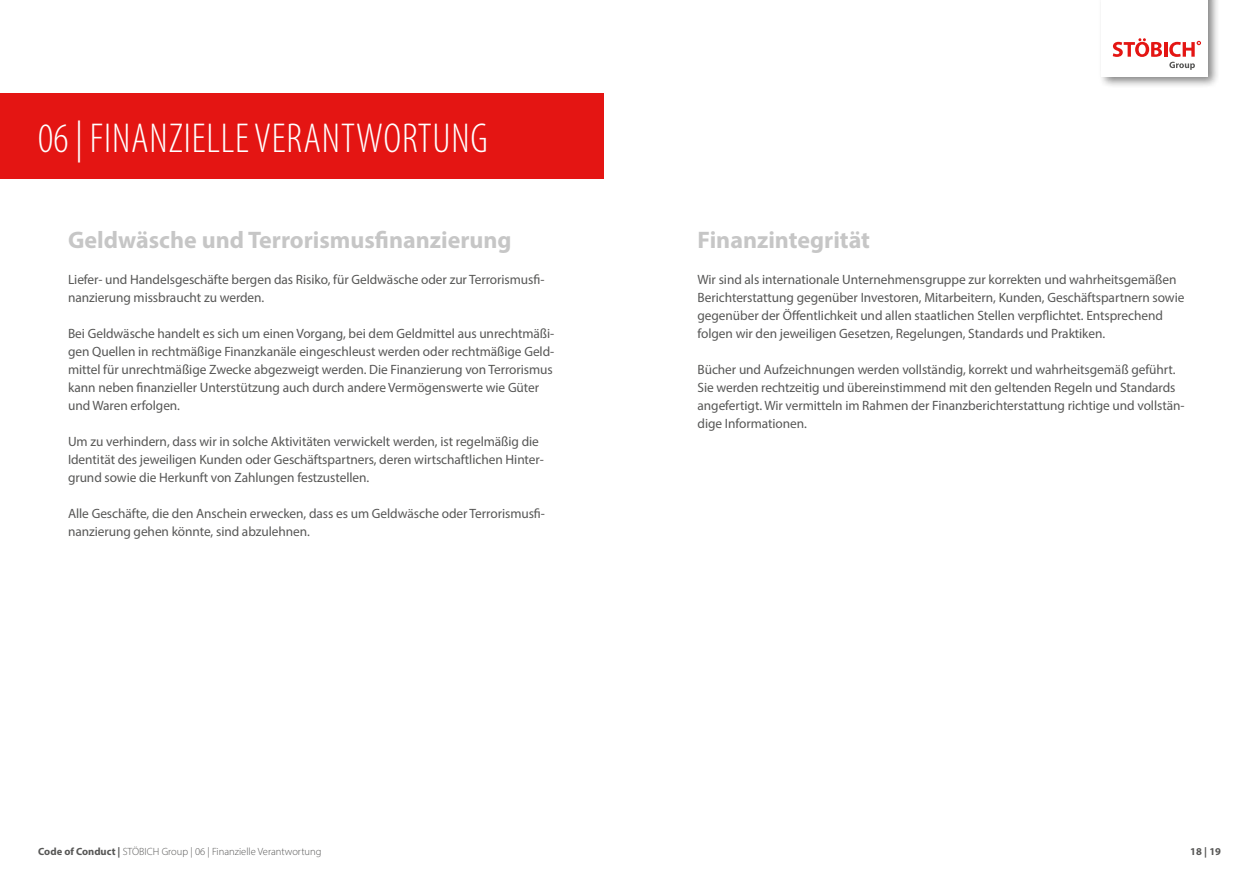
<style>
.page{position:relative;width:1259px;height:893px;background:#fff}
.page>*{position:absolute;margin:0;border:0;box-sizing:border-box;transform-origin:0 0}
.t1{font:300 condensed 42px "Myriad Pro";letter-spacing:.02em;color:#fff}
.t2{font:700 24px "Myriad Pro";color:#c6c6c6}
.t3{font:13.5px/18px "Myriad Pro";letter-spacing:-.005em;color:#575756}
.t4{font:300 10.5px "Myriad Pro";color:#575756}
.t5{font:700 10.5px "Myriad Pro";color:#575756}
.s1{font-weight:700}
</style>
<div class="page">
<div style="left:0;top:94px;width:604px;height:85px;background:#e41513"></div>
<div style="left:1097px;top:0;width:123px;height:89px;background:#000;opacity:.49"></div>
<div style="left:1101px;top:0;width:107px;height:77px;background:#fff"></div>
<svg style="left:1112px;top:38px;width:50px;height:19px"></svg>
<hr style="left:1164px;top:42px;width:3px;height:15px;background:#e41513">
<svg style="left:1169px;top:41px;width:32px;height:29px"></svg>
<h1 class="t1" style="left:38px;top:113px;width:451px">06 | FINANZIELLE VERANTWORTUNG</h1>
<h2 class="t2" style="left:68px;top:224px;width:445px">Geldwäsche und Terrorismusfinanzierung</h2>
<p class="t3" style="left:68px;top:270px;width:478px">Liefer- und Handelsgeschäfte bergen das Risiko, für Geldwäsche oder zur Terrorismusfi&shy;nanzierung missbraucht zu werden.</p>
<p class="t3" style="left:68px;top:324px;width:488px">Bei Geldwäsche handelt es sich um einen Vorgang, bei dem Geldmittel aus unrechtmäßi&shy;gen Quellen in rechtmäßige Finanzkanäle eingeschleust werden oder rechtmäßige Geld&shy;mittel für unrechtmäßige Zwecke abgezweigt werden. Die Finanzierung von Terrorismus kann neben finanzieller Unterstützung auch durch andere Vermögenswerte wie Güter und Waren erfolgen.</p>
<p class="t3" style="left:68px;top:432px;width:477px">Um zu verhindern, dass wir in solche Aktivitäten verwickelt werden, ist regelmäßig die<br>Identität des jeweiligen Kunden oder Geschäftspartners, deren wirtschaftlichen Hinter&shy;grund sowie die Herkunft von Zahlungen festzustellen.</p>
<p class="t3" style="left:68px;top:504px;width:478px">Alle Geschäfte, die den Anschein erwecken, dass es um Geldwäsche oder Terrorismusfi&shy;nanzierung gehen könnte, sind abzulehnen.</p>
<p class="t4" style="left:38px;top:845px;width:285px"><span class="s1">Code of Conduct |</span> STÖBICH Group | 06 | Finanzielle Verantwortung</p>
<h2 class="t2" style="left:697px;top:224px;width:174px">Finanzintegrität</h2>
<p class="t3" style="left:697px;top:270px;width:488px">Wir sind als internationale Unternehmensgruppe zur korrekten und wahrheitsgemäßen Berichterstattung gegenüber Investoren, Mitarbeitern, Kunden, Geschäftspartnern sowie gegenüber der Öffentlichkeit und allen staatlichen Stellen verpflichtet. Entsprechend folgen wir den jeweiligen Gesetzen, Regelungen, Standards und Praktiken.</p>
<p class="t3" style="left:697px;top:360px;width:488px">Bücher und Aufzeichnungen werden vollständig, korrekt und wahrheitsgemäß geführt.<br>Sie werden rechtzeitig und übereinstimmend mit den geltenden Regeln und Standards angefertigt. Wir vermitteln im Rahmen der Finanzberichterstattung richtige und vollstän&shy;dige Informationen.</p>
<p class="t5" style="left:1190px;top:844px;width:32px">18 | 19</p>
</div>
